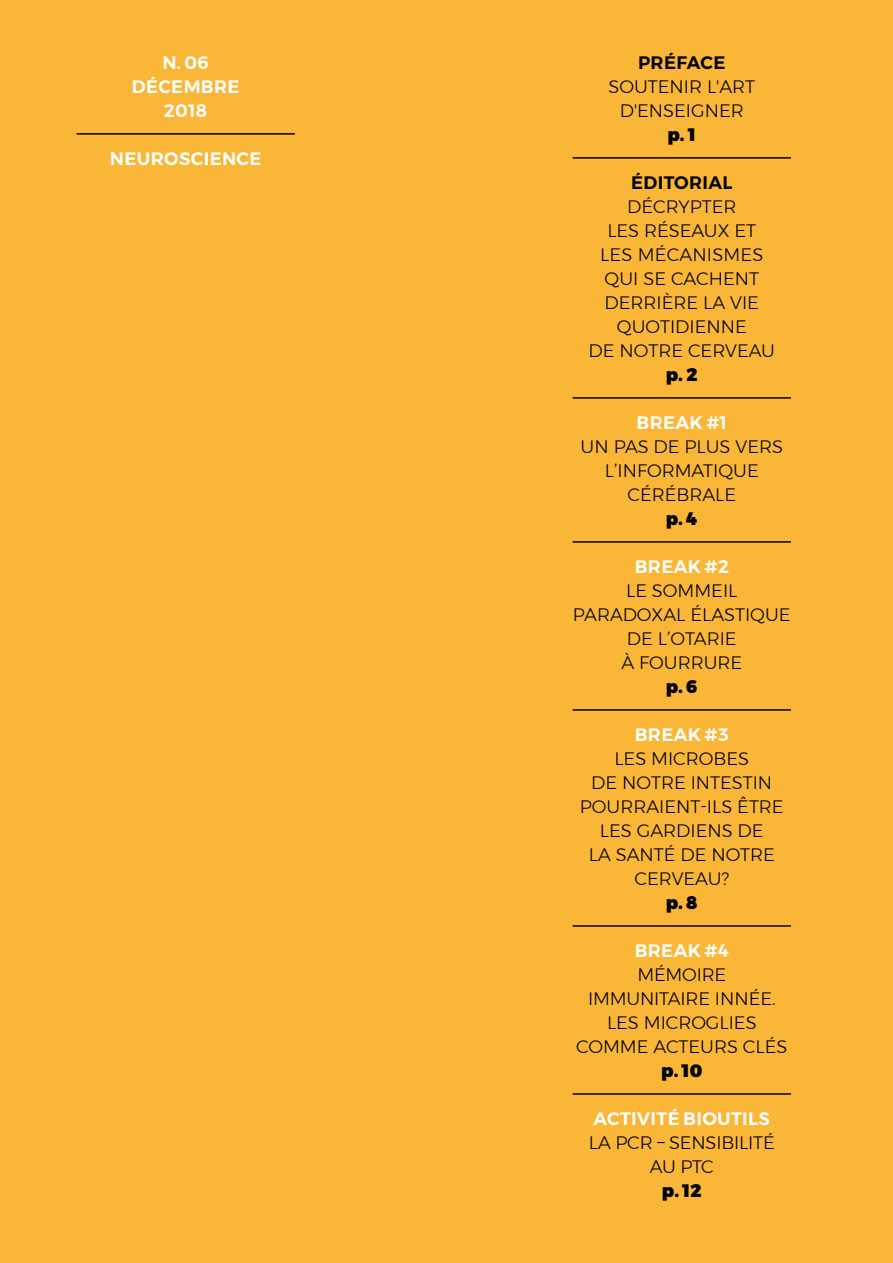
<style>
.page{position:relative;width:893px;height:1263px;background:#fab637}
.page>*{position:absolute;margin:0;border:0;box-sizing:border-box;transform-origin:0 0}
.t1{font:300 18px/24px "Montserrat";color:#000;text-align:center}
.t2{font:600 18px/24px "Montserrat";letter-spacing:.02em;color:#fff;text-align:center}
.t3{font:900 18px "Montserrat";color:#000}
.t4{font:600 18px "Montserrat";letter-spacing:.02em;color:#000}
</style>
<div class="page">
<hr style="left:77px;top:133px;width:218px;height:2px;background:#000">
<hr style="left:573px;top:157px;width:218px;height:2px;background:#000">
<hr style="left:573px;top:397px;width:218px;height:2px;background:#000">
<hr style="left:573px;top:541px;width:218px;height:2px;background:#000">
<hr style="left:573px;top:709px;width:218px;height:2px;background:#000">
<hr style="left:573px;top:925px;width:218px;height:2px;background:#000">
<hr style="left:573px;top:1093px;width:218px;height:2px;background:#000">
<p class="t2" style="left:132px;top:51px;width:109px">N. 06<br>DÉCEMBRE<br>2018</p>
<p class="t2" style="left:110px;top:147px;width:153px">NEUROSCIENCE</p>
<p class="t4" style="left:638px;top:48px;width:89px">PRÉFACE</p>
<p class="t1" style="left:608px;top:74px;width:148px">SOUTENIR L'ART<br>D'ENSEIGNER</p>
<p class="t3" style="left:668px;top:120px;width:30px">p. 1</p>
<p class="t4" style="left:631px;top:168px;width:103px">ÉDITORIAL</p>
<p class="t1" style="left:589px;top:194px;width:188px">DÉCRYPTER<br>LES RÉSEAUX ET<br>LES MÉCANISMES<br>QUI SE CACHENT<br>DERRIÈRE LA VIE<br>QUOTIDIENNE<br>DE NOTRE CERVEAU</p>
<p class="t3" style="left:666px;top:360px;width:33px">p. 2</p>
<p class="t2" style="left:637px;top:411px;width:92px">BREAK #1</p>
<p class="t1" style="left:581px;top:434px;width:204px">UN PAS DE PLUS VERS<br>L’INFORMATIQUE<br>CÉRÉBRALE</p>
<p class="t3" style="left:666px;top:504px;width:33px">p. 4</p>
<p class="t2" style="left:635px;top:555px;width:96px">BREAK #2</p>
<p class="t1" style="left:573px;top:578px;width:219px">LE SOMMEIL<br>PARADOXAL ÉLASTIQUE<br>DE L’OTARIE<br>À FOURRURE</p>
<p class="t3" style="left:666px;top:672px;width:34px">p. 6</p>
<p class="t2" style="left:635px;top:722px;width:96px">BREAK #3</p>
<p class="t1" style="left:580px;top:746px;width:205px">LES MICROBES<br>DE NOTRE INTESTIN<br>POURRAIENT-ILS ÊTRE<br>LES GARDIENS DE<br>LA SANTÉ DE NOTRE<br>CERVEAU?</p>
<p class="t3" style="left:666px;top:888px;width:34px">p. 8</p>
<p class="t2" style="left:635px;top:938px;width:96px">BREAK #4</p>
<p class="t1" style="left:576px;top:962px;width:213px">MÉMOIRE<br>IMMUNITAIRE INNÉE.<br>LES MICROGLIES<br>COMME ACTEURS CLÉS</p>
<p class="t3" style="left:661px;top:1056px;width:43px">p. 10</p>
<p class="t2" style="left:593px;top:1106px;width:178px">ACTIVITÉ BIOUTILS</p>
<p class="t1" style="left:589px;top:1130px;width:187px">LA PCR – SENSIBILITÉ<br>AU PTC</p>
<p class="t3" style="left:662px;top:1176px;width:41px">p. 12</p>
</div>
